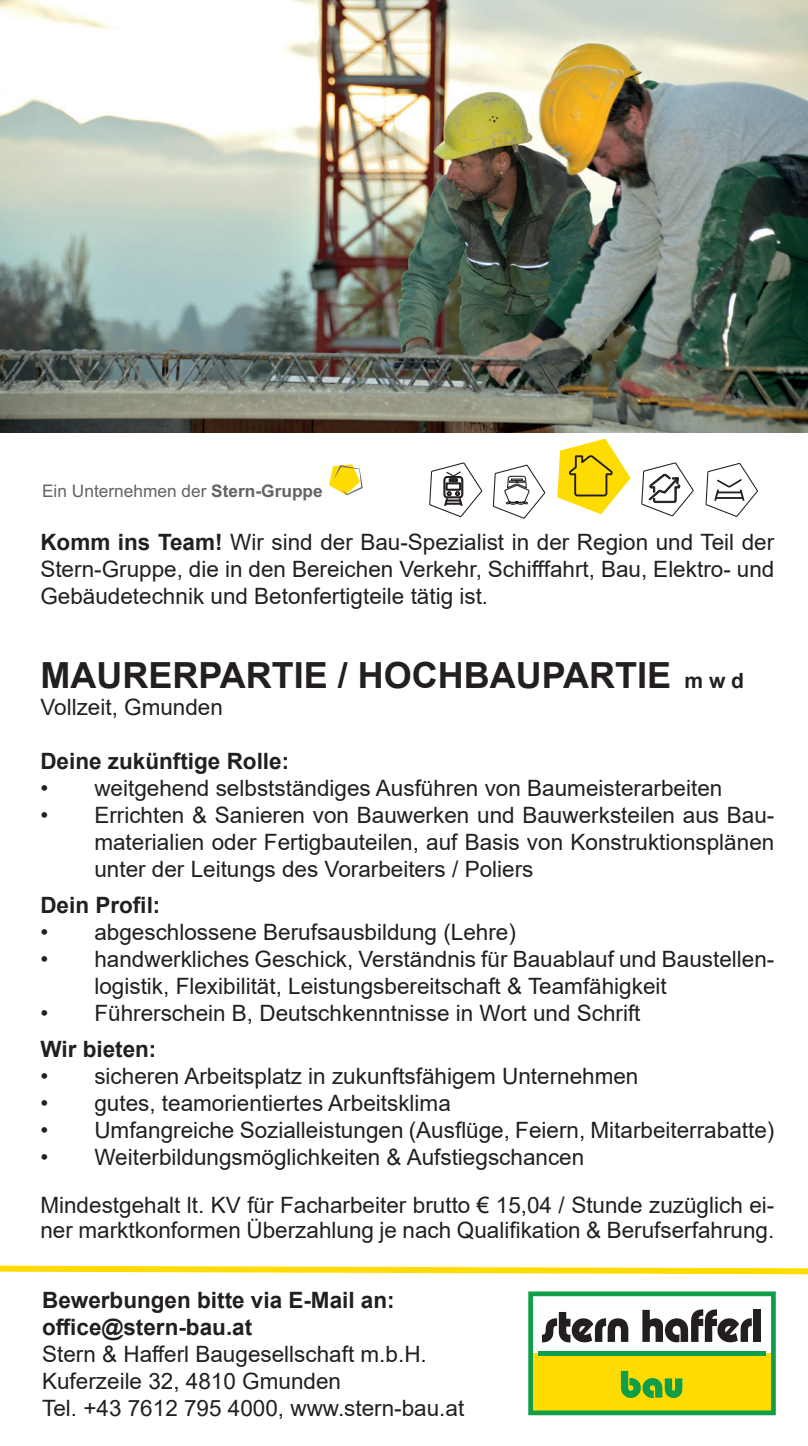
<style>
.page{position:relative;width:808px;height:1446px;background:#fff}
.page>*{position:absolute;margin:0;border:0;box-sizing:border-box;transform-origin:0 0}
.t1{font:700 36px "Arial";color:#231f20}
.t2{font:22.5px/27px "Arial";color:#231f20}
.t3{font:700 22.5px/27px "Arial";color:#231f20}
.t4{font:17.4px "Arial";color:#636366}
.s1{font-weight:700}
.s2{font-size:21px}
</style>
<div class="page">
<img style="left:0;top:0;width:808px;height:433px">
<svg style="left:329px;top:464px;width:34px;height:31px"></svg>
<svg style="left:0;top:1265px;width:808px;height:10px"></svg>
<svg style="left:429px;top:462px;width:54px;height:56px"></svg>
<svg style="left:492px;top:464px;width:54px;height:55px"></svg>
<svg style="left:641px;top:462px;width:53px;height:55px"></svg>
<svg style="left:557px;top:438px;width:74px;height:77px"></svg>
<svg style="left:705px;top:463px;width:53px;height:54px"></svg>
<svg style="left:528px;top:1291px;width:248px;height:124px"></svg>
<p class="t4" style="left:42px;top:479px;width:282px">Ein Unternehmen der <span class="s1">Stern-Gruppe</span></p>
<p class="t2" style="left:40px;top:528px;width:735px;text-align:justify"><span class="s1">Komm ins Team!</span> Wir sind der Bau-Spezialist in der Region und Teil der Stern-Gruppe, die in den Bereichen Verkehr, Schifffahrt, Bau, Elektro- und Gebäudetechnik und Betonfertigteile tätig ist.</p>
<h1 class="t1" style="left:40px;top:650px;width:705px">MAURERPARTIE / HOCHBAUPARTIE <span class="s2">m w d</span></h1>
<p class="t2" style="left:40px;top:693px;width:184px">Vollzeit, Gmunden</p>
<p class="t3" style="left:40px;top:748px;width:250px">Deine zukünftige Rolle:</p>
<p class="t2" style="left:40px;top:774px;width:683px">• weitgehend selbstständiges Ausführen von Baumeisterarbeiten</p>
<p class="t2" style="left:94px;top:801px;width:681px;text-align:justify;text-indent:-54px">• Errichten &amp; Sanieren von Bauwerken und Bauwerksteilen aus Bau&shy;materialien oder Fertigbauteilen, auf Basis von Konstruktionsplänen unter der Leitungs des Vorarbeiters / Poliers</p>
<p class="t3" style="left:40px;top:892px;width:122px">Dein Profil:</p>
<p class="t2" style="left:40px;top:918px;width:477px">• abgeschlossene Berufsausbildung (Lehre)</p>
<p class="t2" style="left:94px;top:945px;width:681px;text-indent:-54px">• handwerkliches Geschick, Verständnis für Bauablauf und Baustellen&shy;logistik, Flexibilität, Leistungsbereitschaft &amp; Teamfähigkeit</p>
<p class="t2" style="left:40px;top:999px;width:602px">• Führerschein B, Deutschkenntnisse in Wort und Schrift</p>
<p class="t3" style="left:40px;top:1036px;width:118px">Wir bieten:</p>
<p class="t2" style="left:40px;top:1062px;width:599px">• sicheren Arbeitsplatz in zukunftsfähigem Unternehmen</p>
<p class="t2" style="left:40px;top:1089px;width:412px">• gutes, teamorientiertes Arbeitsklima</p>
<p class="t2" style="left:40px;top:1116px;width:735px">• Umfangreiche Sozialleistungen (Ausflüge, Feiern, Mitarbeiterrabatte)</p>
<p class="t2" style="left:40px;top:1133px;width:735px;line-height:47.4px">• Weiterbildungsmöglichkeiten &amp; Aufstiegschancen<br>Mindestgehalt lt. KV für Facharbeiter brutto € 15,04 / Stunde zuzüglich ei-</p>
<p class="t2" style="left:40px;top:1216px;width:735px">ner marktkonformen Überzahlung je nach Qualifikation &amp; Berufserfahrung.</p>
<p class="t3" style="left:42px;top:1286px;width:354px">Bewerbungen bitte via E-Mail an: office@stern-bau.at</p>
<p class="t2" style="left:42px;top:1340px;width:424px">Stern &amp; Hafferl Baugesellschaft m.b.H.<br>Kuferzeile 32, 4810 Gmunden<br>Tel. +43 7612 795 4000, www.stern-bau.at</p>
</div>
